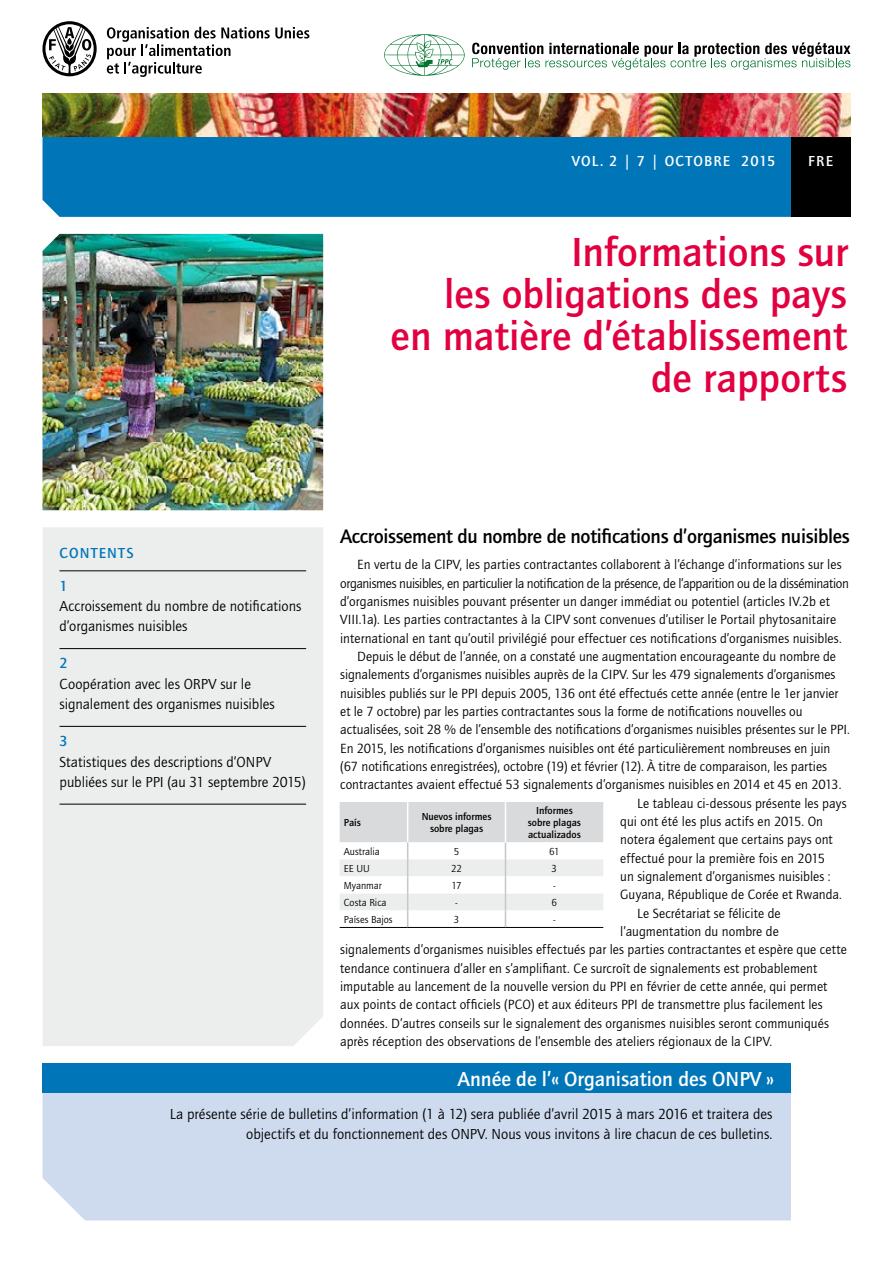
<style>
.page{position:relative;width:893px;height:1263px;background:#fff}
.page>*{position:absolute;margin:0;border:0;box-sizing:border-box;transform-origin:0 0}
.t1{font:500 42px/42px "Quay Sans";color:#e20040;text-align:right}
.t2{font:500 21px "Quay Sans";color:#fff}
._01_HeadingText{font:500 20.25px "Quay Sans";letter-spacing:-.015em;color:#000}
._01Index{font:15px/20.2px "Quay Sans";color:#000}
.Text_box{font:15px/19.5px "Quay Sans";color:#000;text-align:right}
.t3{font:500 15px "Quay Sans";letter-spacing:.075em;color:#fff}
.Title_Contents{font:500 15px "Quay Sans";letter-spacing:.075em;color:#0076b9}
.Text{font:13.8px/18.3px "Quay Sans";color:#000}
.t4{font:500 10.5px/12px "Quay Sans";color:#000;text-align:center}
.t5{font:10.5px "Quay Sans";color:#000}
.s1{font-weight:500;color:#0076b9}
</style>
<div class="page">
<div style="left:43px;top:136px;width:748px;height:81px;background:#0076b9"></div>
<div style="left:791px;top:136px;width:59px;height:81px;background:#000"></div>
<svg style="left:42px;top:21px;width:55px;height:55px"></svg>
<svg style="left:107px;top:27px;width:202px;height:50px"></svg>
<svg style="left:384px;top:34px;width:81px;height:42px"></svg>
<svg style="left:472px;top:42px;width:378px;height:28px"></svg>
<img style="left:43px;top:94px;width:807px;height:42px">
<div style="left:43px;top:527px;width:280px;height:519px;background:#eceded"></div>
<hr style="left:60px;top:570px;width:246px;height:1px;background:#000">
<hr style="left:60px;top:648px;width:246px;height:1px;background:#000">
<hr style="left:60px;top:726px;width:246px;height:1px;background:#000">
<hr style="left:60px;top:804px;width:246px;height:1px;background:#000">
<div style="left:43px;top:1093px;width:748px;height:127px;background:#cedaed"></div>
<div style="left:43px;top:1063px;width:748px;height:30px;background:#0076b9"></div>
<img style="left:43px;top:234px;width:280px;height:276px">
<svg style="left:340px;top:802px;width:263px;height:125px"></svg>
<hr style="left:340px;top:927px;width:68px;height:1px;background:#000">
<hr style="left:408px;top:927px;width:97px;height:1px;background:#000">
<hr style="left:505px;top:927px;width:98px;height:1px;background:#000">
<hr style="left:505px;top:802px;width:1px;height:40px;background:#fff">
<p class="t3" style="left:572px;top:153px;width:205px">VOL. 2 | 7 | OCTOBRE 2015</p>
<p class="t3" style="left:808px;top:153px;width:27px">FRE</p>
<p class="t1" style="left:391px;top:231px;width:459px">Informations sur<br>les obligations des pays<br>en matière d’établissement</p>
<p class="t1" style="left:651px;top:357px;width:197px">de rapports</p>
<p class="Title_Contents" style="left:60px;top:544px;width:76px">CONTENTS</p>
<p class="_01Index" style="left:60px;top:576px;width:244px"><span class="s1">1<br></span>Accroissement du nombre de notifications d’organismes nuisibles</p>
<p class="_01Index" style="left:60px;top:654px;width:217px"><span class="s1">2<br></span>Coopération avec les ORPV sur le signalement des organismes nuisibles</p>
<p class="_01Index" style="left:60px;top:731px;width:248px"><span class="s1">3<br></span>Statistiques des descriptions d’ONPV publiées sur le PPI (au 31 septembre 2015)</p>
<p class="_01_HeadingText" style="left:340px;top:524px;width:511px">Accroissement du nombre de notifications d’organismes nuisibles</p>
<p class="Text" style="left:340px;top:556px;width:510px;text-indent:17px">En vertu de la CIPV, les parties contractantes collaborent à l’échange d’informations sur les organismes nuisibles, en particulier la notification de la présence, de l’apparition ou de la dissémination d’organismes nuisibles pouvant présenter un danger immédiat ou potentiel (articles IV.2b et VIII.1a). Les parties contractantes à la CIPV sont convenues d’utiliser le Portail phytosanitaire international en tant qu’outil privilégié pour effectuer ces notifications d’organismes nuisibles.</p>
<p class="Text" style="left:340px;top:647px;width:511px;text-indent:17px">Depuis le début de l’année, on a constaté une augmentation encourageante du nombre de signalements d’organismes nuisibles auprès de la CIPV. Sur les 479 signalements d’organismes nuisibles publiés sur le PPI depuis 2005, 136 ont été effectués cette année (entre le 1er janvier et le 7 octobre) par les parties contractantes sous la forme de notifications nouvelles ou actualisées, soit 28 % de l’ensemble des notifications d’organismes nuisibles présentes sur le PPI.<br>En 2015, les notifications d’organismes nuisibles ont été particulièrement nombreuses en juin (67 notifications enregistrées), octobre (19) et février (12). À titre de comparaison, les parties contractantes avaient effectué 53 signalements d’organismes nuisibles en 2014 et 45 en 2013.</p>
<p class="Text" style="left:620px;top:794px;width:228px;text-indent:17px">Le tableau ci-dessous présente les pays qui ont été les plus actifs en 2015. On notera également que certains pays ont effectué pour la première fois en 2015<br>un signalement d’organismes nuisibles :<br>Guyana, République de Corée et Rwanda.</p>
<p class="Text" style="left:637px;top:904px;width:145px">Le Secrétariat se félicite de</p>
<p class="Text" style="left:620px;top:922px;width:160px">l’augmentation du nombre de</p>
<p class="Text" style="left:340px;top:941px;width:508px">signalements d’organismes nuisibles effectués par les parties contractantes et espère que cette</p>
<p class="Text" style="left:340px;top:959px;width:479px">tendance continuera d’aller en s’amplifiant. Ce surcroît de signalements est probablement</p>
<p class="Text" style="left:340px;top:977px;width:489px">imputable au lancement de la nouvelle version du PPI en février de cette année, qui permet</p>
<p class="Text" style="left:340px;top:996px;width:484px">aux points de contact officiels (PCO) et aux éditeurs PPI de transmettre plus facilement les</p>
<p class="Text" style="left:340px;top:1014px;width:490px">données. D’autres conseils sur le signalement des organismes nuisibles seront communiqués</p>
<p class="Text" style="left:340px;top:1033px;width:433px">après réception des observations de l’ensemble des ateliers régionaux de la CIPV.</p>
<p class="t4" style="left:344px;top:817px;width:19px">País</p>
<p class="t4" style="left:422px;top:811px;width:71px">Nuevos informes sobre plagas</p>
<p class="t4" style="left:528px;top:805px;width:55px">Informes sobre plagas actualizados</p>
<p class="t5" style="left:344px;top:846px;width:37px">Australia</p>
<p class="t5" style="left:454px;top:846px;width:7px">5</p>
<p class="t5" style="left:549px;top:846px;width:12px">61</p>
<p class="t5" style="left:344px;top:863px;width:28px">EE UU</p>
<p class="t5" style="left:451px;top:863px;width:13px">22</p>
<p class="t5" style="left:552px;top:863px;width:7px">3</p>
<p class="t5" style="left:344px;top:880px;width:40px">Myanmar</p>
<p class="t5" style="left:451px;top:880px;width:12px">17</p>
<p class="t5" style="left:553px;top:880px;width:4px">-</p>
<p class="t5" style="left:344px;top:897px;width:44px">Costa Rica</p>
<p class="t5" style="left:455px;top:897px;width:4px">-</p>
<p class="t5" style="left:552px;top:897px;width:7px">6</p>
<p class="t5" style="left:344px;top:913px;width:50px">Países Bajos</p>
<p class="t5" style="left:454px;top:913px;width:7px">3</p>
<p class="t5" style="left:553px;top:913px;width:4px">-</p>
<p class="t2" style="left:457px;top:1067px;width:318px">Année de l’« Organisation des ONPV »</p>
<p class="Text_box" style="left:170px;top:1105px;width:604px">La présente série de bulletins d’information (1 à 12) sera publiée d’avril 2015 à mars 2016 et traitera des objectifs et du fonctionnement des ONPV. Nous vous invitons à lire chacun de ces bulletins.</p>
</div>
